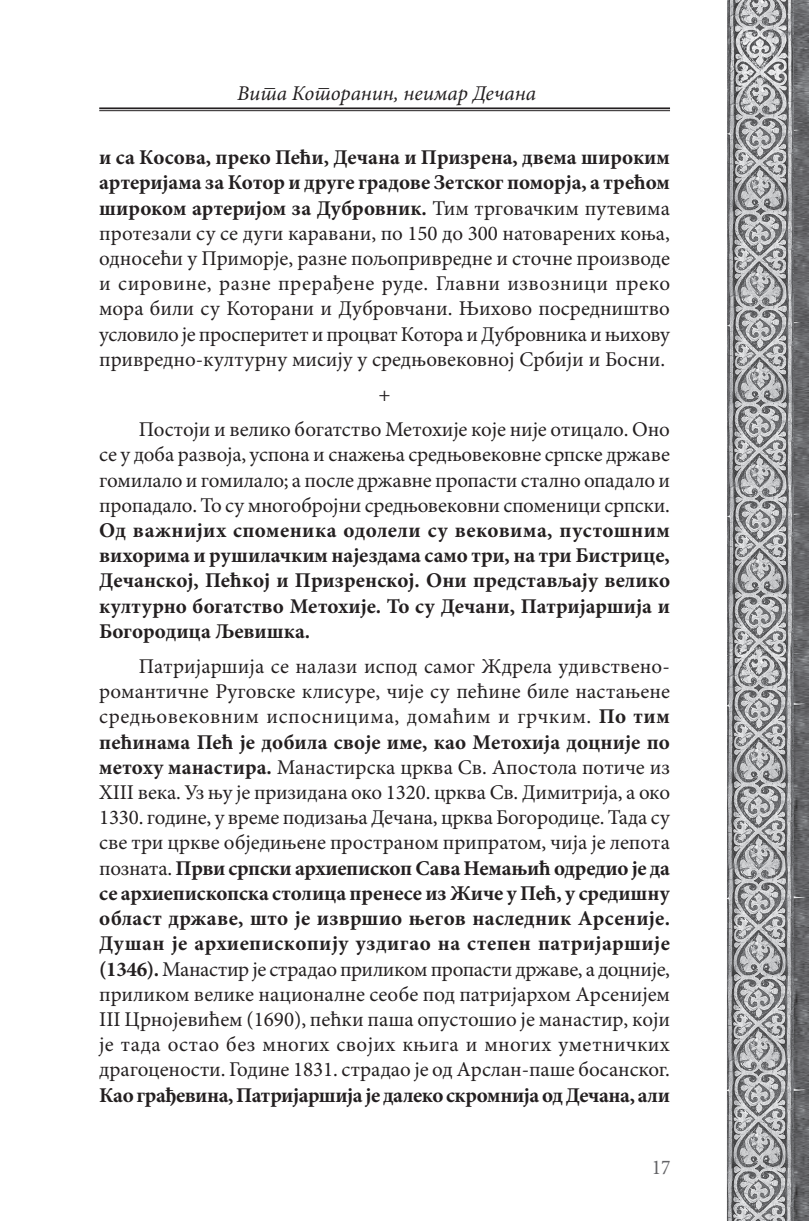
<style>
.page{position:relative;width:809px;height:1221px;background:#fff}
.page>*{position:absolute;margin:0;border:0;box-sizing:border-box;transform-origin:0 0}
.t1{font:21px/25.2px "Minion Pro";letter-spacing:-.005em;color:#231f20;text-align:justify}
.t2{font:700 21px/25.2px "Minion Pro";letter-spacing:-.01em;color:#231f20;text-align:justify}
.t3{font:italic 21px "Minion Pro";color:#231f20}
.t4{font:condensed 21px "Minion Pro";color:#636366}
.s1{font-weight:700}
</style>
<div class="page">
<hr style="left:99px;top:107px;width:571px;height:2px;background:#231f20">
<hr style="left:99px;top:110px;width:571px;height:1px;background:#231f20">
<img style="left:794px;top:0;width:15px;height:1220px">
<img style="left:727px;top:0;width:67px;height:1220px">
<p class="t3" style="left:237px;top:81px;width:300px">Вита Которанин, неимар Дечана</p>
<p class="t1" style="left:99px;top:146px;width:572px"><span class="s1">и са Косова, преко Пећи, Дечана и Призрена, двема широким артеријама за Котор и друге градове Зетског поморја, а трећом широком артеријом за Дубровник.</span> Тим трговачким путевима протезали су се дуги каравани, по 150 до 300 натоварених коња, односећи у Приморје, разне пољопривредне и сточне производе и сировине, разне прерађене руде. Главни извозници преко мора били су Которани и Дубровчани. Њихово посредништво условило је просперитет и процват Котора и Дубровника и њихову привредно-културну мисију у средњовековној Србији и Босни.</p>
<p class="t1" style="left:139px;top:377px;width:532px;line-height:35.2px;text-indent:239px">+<br>Постоји и велико богатство Метохије које није отицало. Оно</p>
<p class="t1" style="left:99px;top:443px;width:572px">се у доба развоја, успона и снажења средњовековне српске државе гомилало и гомилало; а после државне пропасти стално опадало и пропадало. То су многобројни средњовековни споменици српски.</p>
<p class="t2" style="left:99px;top:518px;width:572px">Од важнијих споменика одолели су вековима, пустошним вихорима и рушилачким најездама само три, на три Бистрице, Дечанској, Пећкој и Призренској. Они представљају велико културно богатство Метохије. То су Дечани, Патријаршија и Богородица Љевишка.</p>
<p class="t1" style="left:99px;top:654px;width:572px;text-indent:40px">Патријаршија се налази испод самог Ждрела удивствено&shy;романтичне Руговске клисуре, чије су пећине биле настањене средњовековним испосницима, домаћим и грчким. <span class="s1">По тим пећинама Пећ је добила своје име, као Метохија доцније по метоху манастира.</span> Манастирска црква Св. Апостола потиче из XIII века. Уз њу је призидана око 1320. црква Св. Димитрија, а око 1330. године, у време подизања Дечана, црква Богородице. Тада су све три цркве обједињене пространом припратом, чија је лепота позната. <span class="s1">Први српски архиепископ Сава Немањић одредио је да се архиепископска столица пренесе из Жиче у Пећ, у средишну област државе, што је извршио његов наследник Арсеније.<br>Душан је архиепископију уздигао на степен патријаршије (1346).</span> Манастир је страдао приликом пропасти државе, а доцније, приликом велике националне сеобе под патријархом Арсенијем III Црнојевићем (1690), пећки паша опустошио је манастир, који је тада остао без многих својих књига и многих уметничких драгоцености. Године 1831. страдао је од Арслан-паше босанског.</p>
<p class="t2" style="left:99px;top:1083px;width:572px">Као грађевина, Патријаршија је далеко скромнија од Дечана, али</p>
<p class="t4" style="left:652px;top:1153px;width:20px">17</p>
</div>
